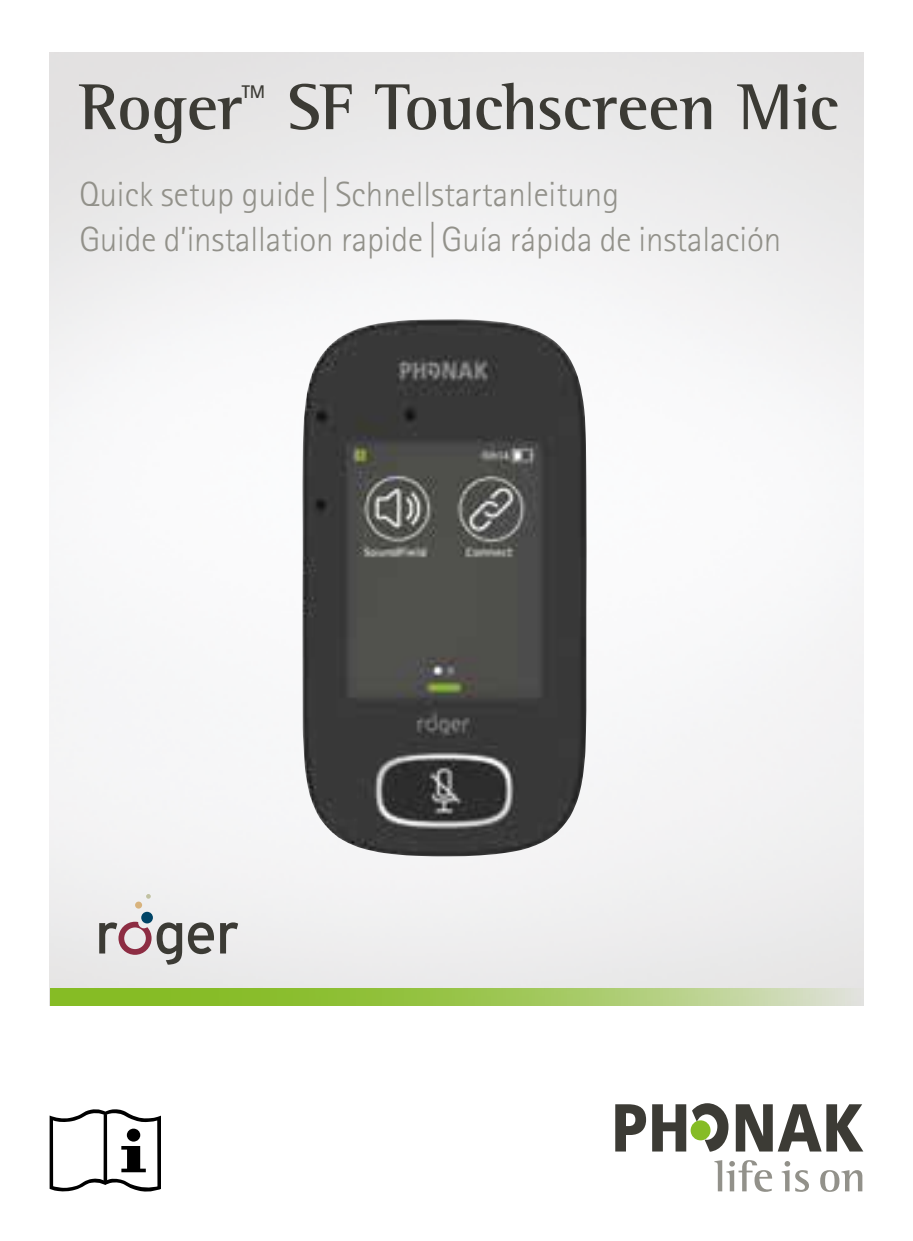
<style>
.page{position:relative;width:913px;height:1241px;background:#fff}
.page>*{position:absolute;margin:0;border:0;box-sizing:border-box;transform-origin:0 0}
.t1{font:700 66.5px "Rotis Semi Serif Pro";letter-spacing:-.005em;color:#3c3b35}
.t2{font:300 35px/45.5px "Rotis Sans Serif Pro";letter-spacing:-.005em;color:#92918a}
.t3{font:700 18.2px "Rotis Sans Serif Pro";color:#3c3b35}
</style>
<div class="page">
<img style="left:302px;top:319px;width:284px;height:537px">
<svg style="left:50px;top:988px;width:813px;height:17px"></svg>
<svg style="left:188px;top:922px;width:26px;height:32px"></svg>
<svg style="left:220px;top:922px;width:18px;height:31px"></svg>
<div style="left:135px;top:901px;width:7px;height:7px;background:#d8b37d;border-radius:50%"></div>
<svg style="left:99px;top:921px;width:83px;height:43px"></svg>
<div style="left:141px;top:911px;width:12px;height:12px;background:#046;border-radius:50%"></div>
<svg style="left:146px;top:893px;width:5px;height:5px"></svg>
<svg style="left:736px;top:1104px;width:127px;height:47px"></svg>
<svg style="left:615px;top:1104px;width:31px;height:47px"></svg>
<svg style="left:692px;top:1103px;width:36px;height:48px"></svg>
<div style="left:690px;top:1120px;width:20px;height:20px;background:#86bc25;border-radius:50%"></div>
<svg style="left:652px;top:1104px;width:34px;height:47px"></svg>
<svg style="left:714px;top:1160px;width:58px;height:31px"></svg>
<svg style="left:781px;top:1161px;width:28px;height:30px"></svg>
<svg style="left:820px;top:1170px;width:42px;height:21px"></svg>
<svg style="left:50px;top:1109px;width:111px;height:82px"></svg>
<h1 class="t1" style="left:79px;top:66px;width:164px">Roger</h1>
<p class="t3" style="left:242px;top:80px;width:25px">TM</p>
<h1 class="t1" style="left:287px;top:66px;width:552px">SF Touchscreen Mic</h1>
<p class="t2" style="left:79px;top:172px;width:703px">Quick setup guide | Schnellstartanleitung<br>Guide d’installation rapide | Guía rápida de instalación</p>
</div>
